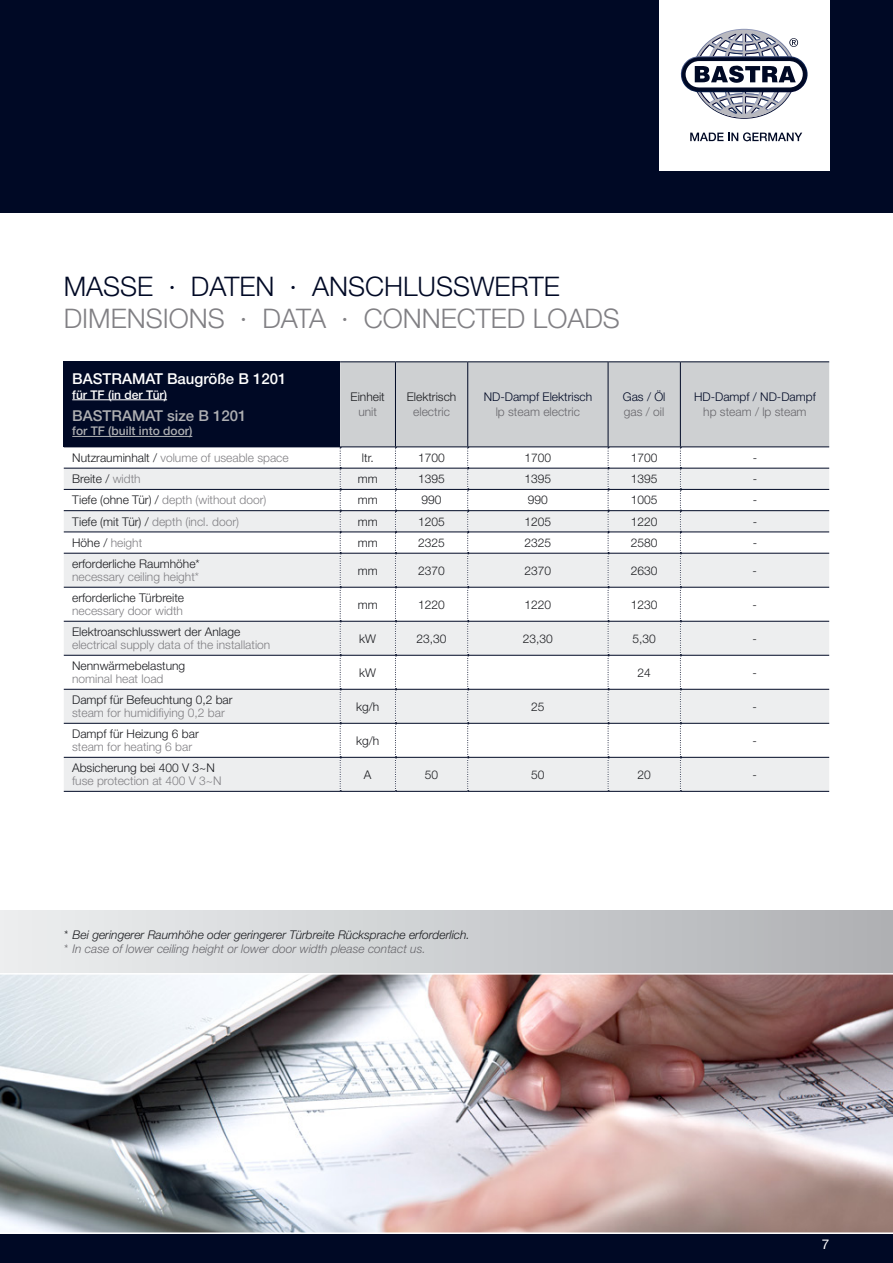
<style>
.page{position:relative;width:893px;height:1263px;background:#fff}
.page>*{position:absolute;margin:0;border:0;box-sizing:border-box;transform-origin:0 0}
.t1{font:300 27px "Helvetica Neue LT Std";color:#818084}
.t2{font:300 27px "Helvetica Neue LT Std";color:#000925}
.t3{font:500 15px "Helvetica Neue LT Std";color:#fff}
.t4{font:500 15px "Helvetica Neue LT Std";color:#aeafb2}
.t5{font:13.5px "Helvetica Neue LT Std";color:#fff}
.t6{font:300 12px "Helvetica Neue LT Std";color:#1b1c20}
.t7{font:300 12px "Helvetica Neue LT Std";color:#818084}
.t8{font:italic 300 12px "Helvetica Neue LT Std";color:#1b1c20}
.t9{font:italic 300 12px "Helvetica Neue LT Std";color:#68676c}
.t10{font:300 12px "Helvetica Neue LT Std";color:#68676c}
.t11{font:300 12px "Helvetica Neue LT Std";color:#000925}
.t12{font:500 12px "Helvetica Neue LT Std";color:#aeafb2}
.t13{font:500 12px "Helvetica Neue LT Std";color:#fff}
.s1{color:#1b1c20}
.s2{color:#818084}
</style>
<div class="page">
<div style="left:0;top:0;width:893px;height:213px;background:#000925"></div>
<div style="left:64px;top:362px;width:276px;height:85px;background:#000925"></div>
<svg style="left:64px;top:469px;width:276px;height:186px;fill:#edeeef"></svg>
<svg style="left:64px;top:690px;width:276px;height:101px;fill:#edeeef"></svg>
<hr style="left:64px;top:361px;width:276px;height:1px;background:#000925">
<hr style="left:340px;top:361px;width:55px;height:1px;background:#000925">
<hr style="left:395px;top:361px;width:73px;height:1px;background:#000925">
<hr style="left:468px;top:361px;width:140px;height:1px;background:#000925">
<hr style="left:608px;top:361px;width:72px;height:1px;background:#000925">
<hr style="left:680px;top:361px;width:149px;height:1px;background:#000925">
<hr style="left:64px;top:468px;width:276px;height:1px;background:#000925">
<hr style="left:64px;top:489px;width:276px;height:1px;background:#000925">
<hr style="left:64px;top:510px;width:276px;height:1px;background:#000925">
<hr style="left:64px;top:532px;width:276px;height:1px;background:#000925">
<hr style="left:64px;top:553px;width:276px;height:1px;background:#000925">
<hr style="left:64px;top:587px;width:276px;height:1px;background:#000925">
<hr style="left:64px;top:621px;width:276px;height:1px;background:#000925">
<hr style="left:64px;top:791px;width:276px;height:1px;background:#000925">
<hr style="left:340px;top:791px;width:55px;height:1px;background:#000925">
<hr style="left:395px;top:791px;width:73px;height:1px;background:#000925">
<hr style="left:468px;top:791px;width:140px;height:1px;background:#000925">
<hr style="left:608px;top:791px;width:72px;height:1px;background:#000925">
<hr style="left:680px;top:791px;width:149px;height:1px;background:#000925">
<hr style="left:64px;top:655px;width:276px;height:1px;background:#000925">
<hr style="left:64px;top:689px;width:276px;height:1px;background:#000925">
<hr style="left:64px;top:723px;width:276px;height:1px;background:#000925">
<svg style="left:340px;top:362px;width:489px;height:429px"></svg>
<hr style="left:64px;top:757px;width:276px;height:1px;background:#000925">
<hr style="left:72px;top:399px;width:95px;height:1px;background:#fff">
<hr style="left:72px;top:436px;width:120px;height:1px;background:#aeafb2">
<div style="left:659px;top:0;width:170px;height:170px;background:#fff"></div>
<svg style="left:680px;top:29px;width:128px;height:90px"></svg>
<svg style="left:690px;top:132px;width:112px;height:9px"></svg>
<div style="left:0;top:910px;width:893px;height:64px;background:linear-gradient(to right,#edeff0,#afb0b4)"></div>
<div style="left:0;top:1233px;width:893px;height:30px;background:#000925"></div>
<img style="left:0;top:974px;width:893px;height:258px">
<hr style="left:0;top:973px;width:893px;height:1px;background:#fff">
<hr style="left:0;top:1232px;width:893px;height:2px;background:#fff">
<div style="left:867px;top:930px;width:9px;height:24px;background:#b0b1b4"></div>
<h1 class="t2" style="left:64px;top:270px;width:498px">MASSE · DATEN · ANSCHLUSSWERTE</h1>
<h1 class="t1" style="left:64px;top:302px;width:558px">DIMENSIONS · DATA · CONNECTED LOADS</h1>
<p class="t3" style="left:72px;top:370px;width:216px">BASTRAMAT Baugröße B 1201</p>
<p class="t13" style="left:72px;top:387px;width:96px">für TF (in der Tür)</p>
<p class="t4" style="left:72px;top:407px;width:176px">BASTRAMAT size B 1201</p>
<p class="t12" style="left:72px;top:424px;width:122px">for TF (built into door)</p>
<p class="t6" style="left:351px;top:390px;width:36px">Einheit</p>
<p class="t10" style="left:358px;top:404px;width:20px">unit</p>
<p class="t6" style="left:407px;top:390px;width:51px">Elektrisch</p>
<p class="t10" style="left:413px;top:404px;width:38px">electric</p>
<p class="t11" style="left:484px;top:390px;width:110px">ND-Dampf Elektrisch</p>
<p class="t10" style="left:496px;top:404px;width:86px">lp steam electric</p>
<p class="t11" style="left:623px;top:390px;width:44px">Gas / Öl</p>
<p class="t10" style="left:624px;top:404px;width:42px">gas / oil</p>
<p class="t11" style="left:694px;top:390px;width:123px">HD-Dampf / ND-Dampf</p>
<p class="t10" style="left:703px;top:404px;width:105px">hp steam / lp steam</p>
<p class="t7" style="left:72px;top:450px;width:218px"><span class="s1">Nutzrauminhalt /</span> volume of useable space</p>
<p class="t6" style="left:362px;top:450px;width:13px">ltr.</p>
<p class="t6" style="left:418px;top:450px;width:28px">1700</p>
<p class="t6" style="left:524px;top:450px;width:28px">1700</p>
<p class="t6" style="left:631px;top:450px;width:28px">1700</p>
<p class="t6" style="left:753px;top:450px;width:6px">-</p>
<p class="t6" style="left:72px;top:471px;width:70px">Breite / <span class="s2">width</span></p>
<p class="t6" style="left:358px;top:471px;width:21px">mm</p>
<p class="t6" style="left:418px;top:471px;width:28px">1395</p>
<p class="t6" style="left:524px;top:471px;width:28px">1395</p>
<p class="t6" style="left:631px;top:471px;width:28px">1395</p>
<p class="t6" style="left:753px;top:471px;width:6px">-</p>
<p class="t7" style="left:72px;top:493px;width:196px"><span class="s1">Tiefe (ohne Tür) /</span> depth (without door)</p>
<p class="t6" style="left:358px;top:493px;width:21px">mm</p>
<p class="t6" style="left:422px;top:493px;width:22px">990</p>
<p class="t6" style="left:528px;top:493px;width:22px">990</p>
<p class="t6" style="left:631px;top:493px;width:28px">1005</p>
<p class="t6" style="left:753px;top:493px;width:6px">-</p>
<p class="t7" style="left:72px;top:514px;width:168px"><span class="s1">Tiefe (mit Tür) /</span> depth (incl. door)</p>
<p class="t6" style="left:358px;top:514px;width:21px">mm</p>
<p class="t6" style="left:418px;top:514px;width:28px">1205</p>
<p class="t6" style="left:524px;top:514px;width:28px">1205</p>
<p class="t6" style="left:631px;top:514px;width:28px">1220</p>
<p class="t6" style="left:753px;top:514px;width:6px">-</p>
<p class="t7" style="left:72px;top:535px;width:72px"><span class="s1">Höhe /</span> height</p>
<p class="t6" style="left:358px;top:535px;width:21px">mm</p>
<p class="t6" style="left:418px;top:535px;width:28px">2325</p>
<p class="t6" style="left:524px;top:535px;width:28px">2325</p>
<p class="t6" style="left:631px;top:535px;width:28px">2580</p>
<p class="t6" style="left:753px;top:535px;width:6px">-</p>
<p class="t6" style="left:72px;top:556px;width:129px">erforderliche Raumhöhe*</p>
<p class="t7" style="left:72px;top:569px;width:128px">necessary ceiling height*</p>
<p class="t6" style="left:358px;top:563px;width:21px">mm</p>
<p class="t6" style="left:418px;top:563px;width:28px">2370</p>
<p class="t6" style="left:524px;top:563px;width:28px">2370</p>
<p class="t6" style="left:631px;top:563px;width:28px">2630</p>
<p class="t6" style="left:753px;top:563px;width:6px">-</p>
<p class="t6" style="left:72px;top:590px;width:113px">erforderliche Türbreite</p>
<p class="t7" style="left:72px;top:603px;width:112px">necessary door width</p>
<p class="t6" style="left:72px;top:624px;width:170px">Elektroanschlusswert der Anlage</p>
<p class="t7" style="left:72px;top:637px;width:200px">electrical supply data of the installation</p>
<p class="t6" style="left:72px;top:658px;width:115px">Nennwärmebelastung</p>
<p class="t7" style="left:72px;top:671px;width:93px">nominal heat load</p>
<p class="t6" style="left:72px;top:692px;width:162px">Dampf für Befeuchtung 0,2 bar</p>
<p class="t7" style="left:72px;top:705px;width:154px">steam for humidifiying 0,2 bar</p>
<p class="t6" style="left:72px;top:727px;width:128px">Dampf für Heizung 6 bar</p>
<p class="t7" style="left:72px;top:739px;width:122px">steam for heating 6 bar</p>
<p class="t6" style="left:72px;top:761px;width:144px">Absicherung bei 400 V 3~N</p>
<p class="t7" style="left:72px;top:773px;width:151px">fuse protection at 400 V 3~N</p>
<p class="t6" style="left:358px;top:597px;width:21px">mm</p>
<p class="t6" style="left:418px;top:597px;width:28px">1220</p>
<p class="t6" style="left:524px;top:597px;width:28px">1220</p>
<p class="t6" style="left:631px;top:597px;width:28px">1230</p>
<p class="t6" style="left:753px;top:597px;width:6px">-</p>
<p class="t6" style="left:359px;top:631px;width:18px">kW</p>
<p class="t6" style="left:416px;top:631px;width:32px">23,30</p>
<p class="t6" style="left:523px;top:631px;width:32px">23,30</p>
<p class="t6" style="left:632px;top:631px;width:25px">5,30</p>
<p class="t6" style="left:753px;top:631px;width:6px">-</p>
<p class="t6" style="left:359px;top:665px;width:18px">kW</p>
<p class="t6" style="left:637px;top:665px;width:15px">24</p>
<p class="t6" style="left:753px;top:665px;width:6px">-</p>
<p class="t6" style="left:356px;top:699px;width:25px">kg/h</p>
<p class="t6" style="left:531px;top:699px;width:15px">25</p>
<p class="t6" style="left:753px;top:699px;width:6px">-</p>
<p class="t6" style="left:356px;top:733px;width:25px">kg/h</p>
<p class="t6" style="left:753px;top:733px;width:6px">-</p>
<p class="t6" style="left:364px;top:767px;width:9px">A</p>
<p class="t6" style="left:425px;top:767px;width:15px">50</p>
<p class="t6" style="left:531px;top:767px;width:15px">50</p>
<p class="t6" style="left:637px;top:767px;width:15px">20</p>
<p class="t6" style="left:753px;top:767px;width:6px">-</p>
<p class="t8" style="left:64px;top:927px;width:408px">* Bei geringerer Raumhöhe oder geringerer Türbreite Rücksprache erforderlich.</p>
<p class="t9" style="left:64px;top:942px;width:363px">* In case of lower ceiling height or lower door width please contact us.</p>
<p class="t5" style="left:822px;top:1236px;width:9px">7</p>
</div>
